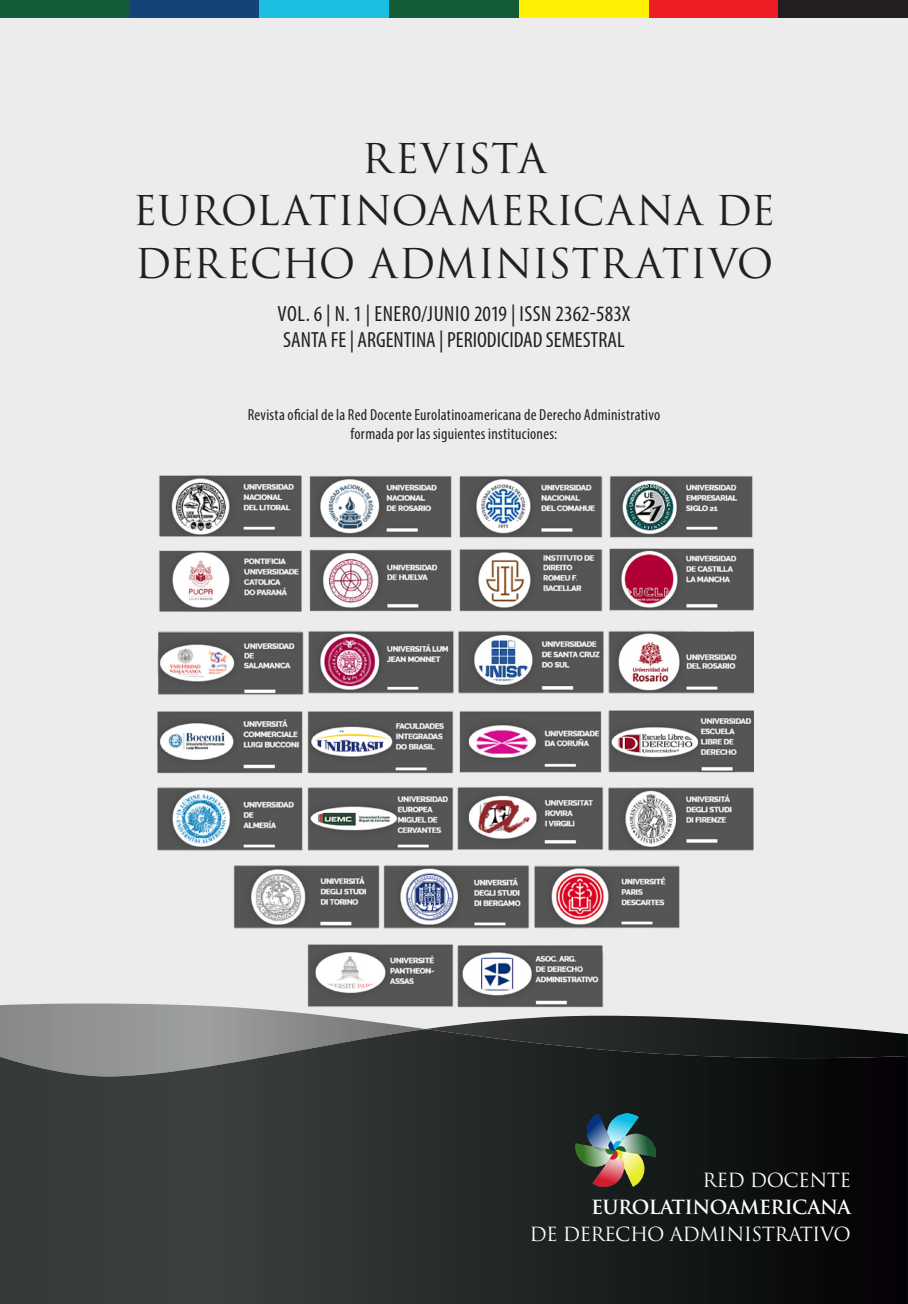
<style>
.page{position:relative;width:908px;height:1304px;background:#fff}
.page>*{position:absolute;margin:0;border:0;box-sizing:border-box;transform-origin:0 0}
.t1{font:40px/52.8px "Trajan Pro";color:#231f20;text-align:center}
.t2{font:condensed 22px "Myriad Pro";letter-spacing:.02em;color:#231f20}
.t3{font:condensed 22px "Myriad Pro";color:#231f20}
.t4{font:19px "Trajan Pro";letter-spacing:-.03em;color:#fff}
.t5{font:700 19px "Trajan Pro";letter-spacing:-.03em;color:#fff}
.t6{font:condensed 16px/19.2px "Myriad Pro";letter-spacing:.015em;color:#231f20;text-align:center}
</style>
<div class="page">
<div style="left:0;top:0;width:907px;height:1304px;background:#ececec"></div>
<svg style="left:0;top:1003px;width:628px;height:13px"></svg>
<svg style="left:0;top:1016px;width:853px;height:13px"></svg>
<svg style="left:0;top:1029px;width:907px;height:275px;background:#292d2d"></svg>
<img style="left:575px;top:1113px;width:80px;height:74px">
<div style="left:0;top:0;width:130px;height:17px;background:#145b37"></div>
<div style="left:130px;top:0;width:129px;height:17px;background:#144379"></div>
<div style="left:259px;top:0;width:130px;height:17px;background:#1cbfe1"></div>
<div style="left:389px;top:0;width:130px;height:17px;background:#145b37"></div>
<div style="left:519px;top:0;width:129px;height:17px;background:#fff101"></div>
<div style="left:648px;top:0;width:130px;height:17px;background:#ee1d23"></div>
<div style="left:778px;top:0;width:129px;height:17px;background:#231f20"></div>
<img style="left:157px;top:475px;width:596px;height:532px">
<p class="t1" style="left:133px;top:131px;width:643px">REVISTA<br>EUROLATINOAMERICANA DE<br>DERECHO ADMINISTRATIVO</p>
<p class="t2" style="left:277px;top:300px;width:354px">VOL. 6 | N. 1 | ENERO/JUNIO 2019 | ISSN 2362-583X</p>
<p class="t3" style="left:283px;top:327px;width:343px">SANTA FE | ARGENTINA | PERIODICIDAD SEMESTRAL</p>
<p class="t6" style="left:247px;top:405px;width:414px">Revista oficial de la Red Docente Eurolatinoamericana de Derecho Administrativo formada por las siguientes instituciones:</p>
<p class="t4" style="left:702px;top:1168px;width:150px">RED DOCENTE</p>
<p class="t5" style="left:590px;top:1195px;width:261px">EUROLATINOAMERICANA</p>
<p class="t4" style="left:529px;top:1222px;width:323px">DE DERECHO ADMINISTRATIVO</p>
</div>
